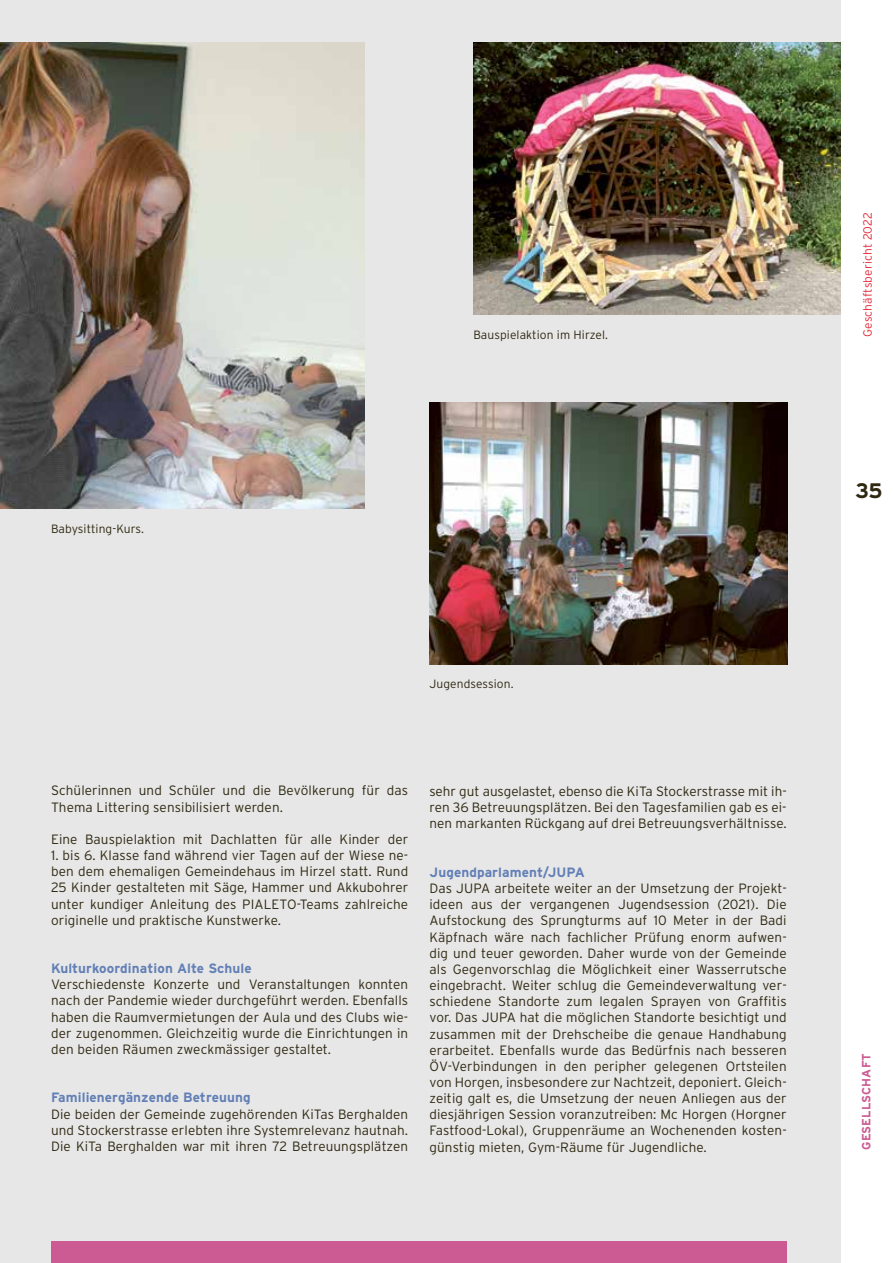
<style>
.page{position:relative;width:893px;height:1263px;background:#fff}
.page>*{position:absolute;margin:0;border:0;box-sizing:border-box;transform-origin:0 0}
.t1{font:700 21px "Interstate";color:#2f2912}
.t2{font:300 13.5px/16.2px "Interstate";letter-spacing:.01em;color:#2f2912;text-align:justify}
.t3{font:700 13.5px "Interstate";letter-spacing:.01em;color:#627fb6}
.t4{font:300 12px "Interstate";letter-spacing:.01em;color:#2f2912}
.t5{font:300 12px "Interstate";letter-spacing:.01em;color:#e52c3a}
.t6{font:700 12px "Interstate";letter-spacing:.01em;color:#cc5b94}
</style>
<div class="page">
<div style="left:0;top:0;width:841px;height:1263px;background:#e7e7e7"></div>
<div style="left:51px;top:1242px;width:736px;height:21px;background:#cc5b94"></div>
<img style="left:0;top:43px;width:364px;height:466px">
<img style="left:473px;top:43px;width:368px;height:271px">
<img style="left:429px;top:402px;width:358px;height:262px">
<p class="t4" style="left:473px;top:328px;width:136px">Bauspielaktion im Hirzel.</p>
<p class="t4" style="left:51px;top:521px;width:94px">Babysitting-Kurs.</p>
<p class="t4" style="left:429px;top:676px;width:86px">Jugendsession.</p>
<p class="t2" style="left:51px;top:782px;width:359px">Schülerinnen und Schüler und die Bevölkerung für das<br>Thema Littering sensibilisiert werden.</p>
<p class="t2" style="left:51px;top:831px;width:359px">Eine Bauspielaktion mit Dachlatten für alle Kinder der</p>
<p class="t2" style="left:51px;top:847px;width:359px">1. bis 6. Klasse fand während vier Tagen auf der Wiese ne&shy;ben dem ehemaligen Gemeindehaus im Hirzel statt. Rund 25 Kinder gestalteten mit Säge, Hammer und Akkubohrer unter kundiger Anleitung des PIALETO-Teams zahlreiche originelle und praktische Kunstwerke.</p>
<p class="t3" style="left:51px;top:961px;width:202px">Kulturkoordination Alte Schule</p>
<p class="t2" style="left:51px;top:976px;width:359px">Verschiedenste Konzerte und Veranstaltungen konnten nach der Pandemie wieder durchgeführt werden. Ebenfalls haben die Raumvermietungen der Aula und des Clubs wie&shy;der zugenommen. Gleichzeitig wurde die Einrichtungen in den beiden Räumen zweckmässiger gestaltet.</p>
<p class="t3" style="left:51px;top:1090px;width:201px">Familienergänzende Betreuung</p>
<p class="t2" style="left:51px;top:1105px;width:359px">Die beiden der Gemeinde zugehörenden KiTas Berghalden und Stockerstrasse erlebten ihre Systemrelevanz hautnah.<br>Die KiTa Berghalden war mit ihren 72 Betreuungsplätzen</p>
<p class="t2" style="left:429px;top:783px;width:359px">sehr gut ausgelastet, ebenso die KiTa Stockerstrasse mit ih&shy;ren 36 Betreuungsplätzen. Bei den Tagesfamilien gab es ei&shy;nen markanten Rückgang auf drei Betreuungsverhältnisse.</p>
<p class="t3" style="left:429px;top:864px;width:157px">Jugendparlament/JUPA</p>
<p class="t2" style="left:429px;top:880px;width:359px">Das JUPA arbeitete weiter an der Umsetzung der Projekt&shy;ideen aus der vergangenen Jugendsession (2021). Die Aufstockung des Sprungturms auf 10 Meter in der Badi Käpfnach wäre nach fachlicher Prüfung enorm aufwen&shy;dig und teuer geworden. Daher wurde von der Gemeinde als Gegenvorschlag die Möglichkeit einer Wasserrutsche eingebracht. Weiter schlug die Gemeindeverwaltung ver&shy;schiedene Standorte zum legalen Sprayen von Graffitis vor. Das JUPA hat die möglichen Standorte besichtigt und zusammen mit der Drehscheibe die genaue Handhabung erarbeitet. Ebenfalls wurde das Bedürfnis nach besseren ÖV-Verbindungen in den peripher gelegenen Ortsteilen von Horgen, insbesondere zur Nachtzeit, deponiert. Gleich&shy;zeitig galt es, die Umsetzung der neuen Anliegen aus der diesjährigen Session voranzutreiben: Mc Horgen (Horgner Fastfood-Lokal), Gruppenräume an Wochenenden kosten&shy;günstig mieten, Gym-Räume für Jugendliche.</p>
<p class="t5" style="left:860px;top:337px;width:126px;rotate:-90deg">Geschäftsbericht 2022</p>
<h1 class="t1" style="left:855px;top:479px;width:28px">35</h1>
<p class="t6" style="left:860px;top:1150px;width:98px;rotate:-90deg">GESELLSCHAFT</p>
</div>
